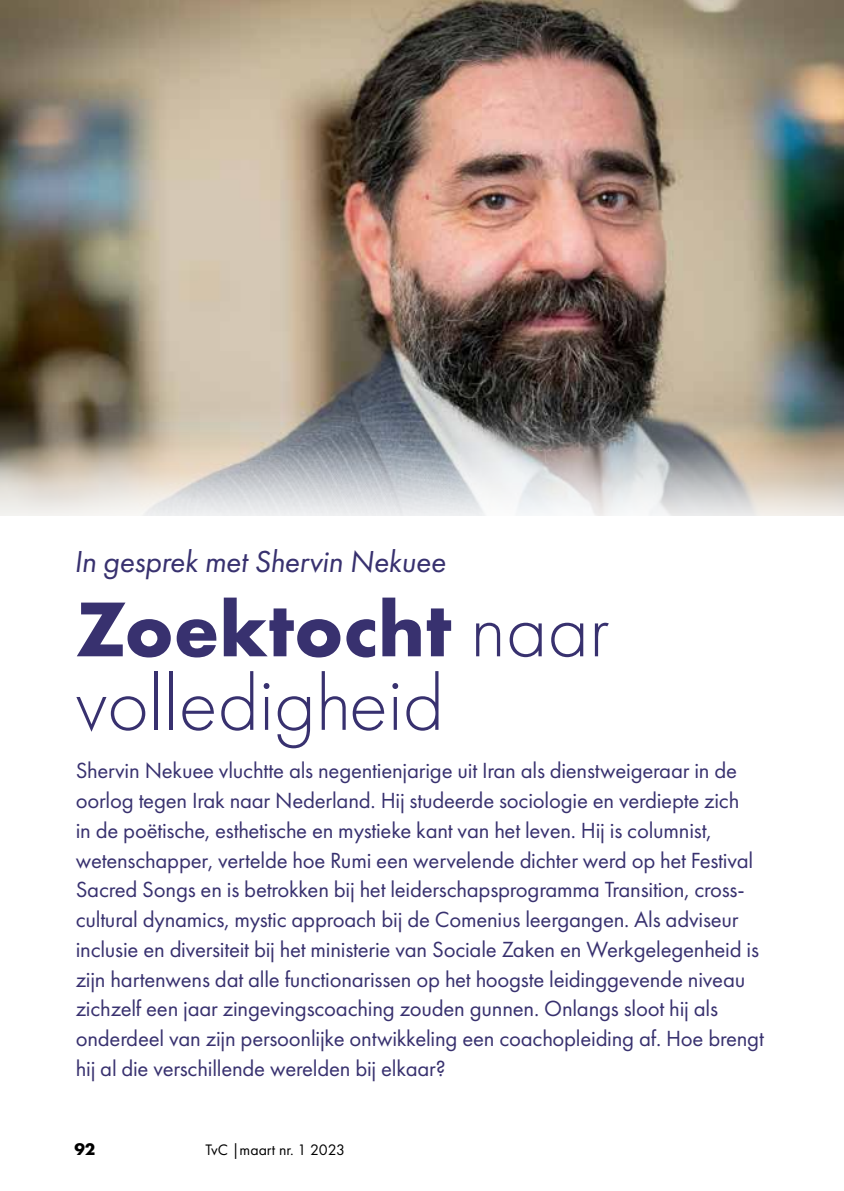
<style>
.page{position:relative;width:844px;height:1191px;background:#fff}
.page>*{position:absolute;margin:0;border:0;box-sizing:border-box;transform-origin:0 0}
.t1{font:300 80.5px/73.5px "Futura PT";color:#38316f}
.t2{font:italic 31.5px "Futura PT";letter-spacing:-.01em;color:#38316f}
.t3{font:22.75px/29.8px "Futura PT";letter-spacing:-.01em;color:#38316f}
.t4{font:700 17.5px "Futura PT";color:#000}
.t5{font:15.75px "Futura PT";color:#000}
.s1{font-weight:700}
</style>
<div class="page">
<img style="left:0;top:0;width:843px;height:515px">
<h2 class="t2" style="left:74px;top:543px;width:373px">In gesprek met Shervin Nekuee</h2>
<h1 class="t1" style="left:76px;top:593px;width:535px"><span class="s1">Zoektocht</span> naar volledigheid</h1>
<p class="t3" style="left:76px;top:755px;width:689px">Shervin Nekuee vluchtte als negentienjarige uit Iran als dienstweigeraar in de oorlog tegen Irak naar Nederland. Hij studeerde sociologie en verdiepte zich<br>in de poëtische, esthetische en mystieke kant van het leven. Hij is columnist, wetenschapper, vertelde hoe Rumi een wervelende dichter werd op het Festival Sacred Songs en is betrokken bij het leiderschapsprogramma Transition, cross&shy;cultural dynamics, mystic approach bij de Comenius leergangen. Als adviseur inclusie en diversiteit bij het ministerie van Sociale Zaken en Werkgelegenheid is zijn hartenwens dat alle functionarissen op het hoogste leidinggevende niveau zichzelf een jaar zingevingscoaching zouden gunnen. Onlangs sloot hij als onderdeel van zijn persoonlijke ontwikkeling een coachopleiding af. Hoe brengt hij al die verschillende werelden bij elkaar?</p>
<p class="t4" style="left:74px;top:1137px;width:22px">92</p>
<p class="t5" style="left:205px;top:1140px;width:141px">TvC |maart nr. 1 2023</p>
</div>
